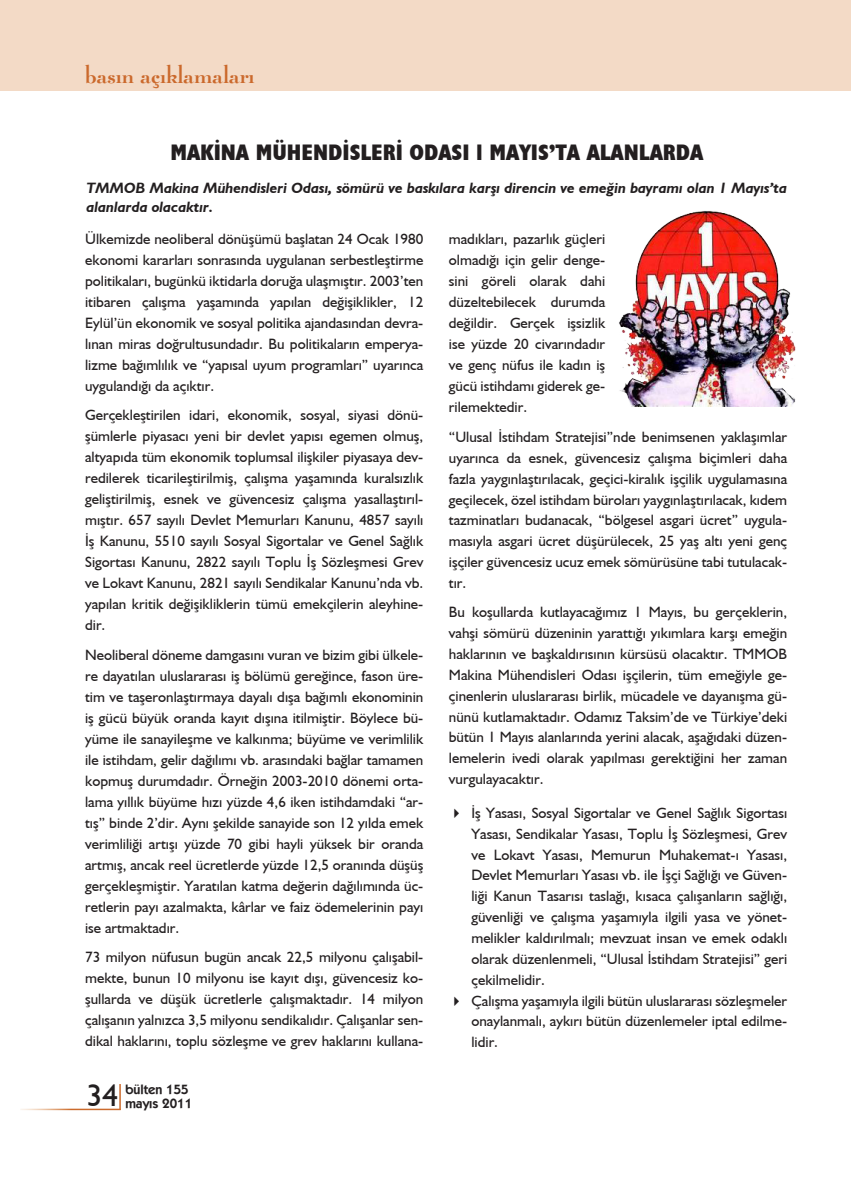
<style>
.page{position:relative;width:851px;height:1191px;background:#fff}
.page>*{position:absolute;margin:0;border:0;box-sizing:border-box;transform-origin:0 0}
.t1{font:31.5px "Humanist 521 BT";color:#231f20}
.t2{font:24px "Lucian BT";letter-spacing:-.01em;color:#cb692c}
.baslik_dar{font:700 condensed 22.5px "Humanist 521 BT Xtra";color:#231f20}
.bultenmetin{font:15px/21px "Humanist 521 BT";color:#231f20;text-align:justify}
.tabli_metin{font:15px/20.9px "Humanist 521 BT";color:#231f20;text-align:justify}
.basindaodaimzaaa{font:italic 700 15px/19.5px "Humanist 521 BT";color:#231f20}
.t3{font:600 13.5px "Kabel IT Cby BT";color:#231f20}
</style>
<div class="page">
<div style="left:0;top:0;width:850px;height:91px;background:#f3dac6"></div>
<hr style="left:119px;top:1084px;width:2px;height:25px;background:#cb692c">
<hr style="left:20px;top:1108px;width:101px;height:2px;background:#fff">
<img style="left:619px;top:211px;width:177px;height:196px">
<p class="t2" style="left:85px;top:59px;width:171px">basın açıklamaları</p>
<p class="baslik_dar" style="left:170px;top:139px;width:534px">MAKİNA MÜHENDİSLERİ ODASI 1 MAYIS’TA ALANLARDA</p>
<p class="basindaodaimzaaa" style="left:86px;top:177px;width:702px">TMMOB Makina Mühendisleri Odası, sömürü ve baskılara karşı direncin ve emeğin bayramı olan 1 Mayıs’ta alanlarda olacaktır.</p>
<p class="bultenmetin" style="left:85px;top:228px;width:340px">Ülkemizde neoliberal dönüşümü başlatan 24 Ocak 1980 ekonomi kararları sonrasında uygulanan serbestleştirme politikaları, bugünkü iktidarla doruğa ulaşmıştır. 2003’ten itibaren çalışma yaşamında yapılan değişiklikler, 12<br>Eylül’ün ekonomik ve sosyal politika ajandasından devra&shy;lınan miras doğrultusundadır. Bu politikaların emperya&shy;lizme bağımlılık ve “yapısal uyum programları” uyarınca uygulandığı da açıktır.</p>
<p class="bultenmetin" style="left:85px;top:404px;width:340px">Gerçekleştirilen idari, ekonomik, sosyal, siyasi dönü&shy;şümlerle piyasacı yeni bir devlet yapısı egemen olmuş, altyapıda tüm ekonomik toplumsal ilişkiler piyasaya dev&shy;redilerek ticarileştirilmiş, çalışma yaşamında kuralsızlık geliştirilmiş, esnek ve güvencesiz çalışma yasallaştırıl&shy;mıştır. 657 sayılı Devlet Memurları Kanunu, 4857 sayılı İş Kanunu, 5510 sayılı Sosyal Sigortalar ve Genel Sağlık Sigortası Kanunu, 2822 sayılı Toplu İş Sözleşmesi Grev ve Lokavt Kanunu, 2821 sayılı Sendikalar Kanunu’nda vb. yapılan kritik değişikliklerin tümü emekçilerin aleyhine&shy;dir.</p>
<p class="bultenmetin" style="left:85px;top:644px;width:340px">Neoliberal döneme damgasını vuran ve bizim gibi ülkele&shy;re dayatılan uluslararası iş bölümü gereğince, fason üre&shy;tim ve taşeronlaştırmaya dayalı dışa bağımlı ekonominin iş gücü büyük oranda kayıt dışına itilmiştir. Böylece bü&shy;yüme ile sanayileşme ve kalkınma; büyüme ve verimlilik ile istihdam, gelir dağılımı vb. arasındaki bağlar tamamen kopmuş durumdadır. Örneğin 2003-2010 dönemi orta&shy;lama yıllık büyüme hızı yüzde 4,6 iken istihdamdaki “ar&shy;tış” binde 2’dir. Aynı şekilde sanayide son 12 yılda emek verimliliği artışı yüzde 70 gibi hayli yüksek bir oranda artmış, ancak reel ücretlerde yüzde 12,5 oranında düşüş gerçekleşmiştir. Yaratılan katma değerin dağılımında üc&shy;retlerin payı azalmakta, kârlar ve faiz ödemelerinin payı ise artmaktadır.</p>
<p class="bultenmetin" style="left:85px;top:946px;width:340px">73 milyon nüfusun bugün ancak 22,5 milyonu çalışabil&shy;mekte, bunun 10 milyonu ise kayıt dışı, güvencesiz ko&shy;şullarda ve düşük ücretlerle çalışmaktadır. 14 milyon çalışanın yalnızca 3,5 milyonu sendikalıdır. Çalışanlar sen&shy;dikal haklarını, toplu sözleşme ve grev haklarını kullana-</p>
<p class="t1" style="left:86px;top:1076px;width:33px">34</p>
<p class="t3" style="left:125px;top:1081px;width:65px">bülten 155</p>
<p class="t3" style="left:125px;top:1094px;width:68px">mayıs 2011</p>
<p class="bultenmetin" style="left:449px;top:228px;width:158px">madıkları, pazarlık güçleri olmadığı için gelir denge&shy;sini göreli olarak dahi düzeltebilecek durumda değildir. Gerçek işsizlik ise yüzde 20 civarındadır ve genç nüfus ile kadın iş gücü istihdamı giderek ge&shy;rilemektedir.</p>
<p class="bultenmetin" style="left:449px;top:426px;width:340px">“Ulusal İstihdam Stratejisi”nde benimsenen yaklaşımlar uyarınca da esnek, güvencesiz çalışma biçimleri daha fazla yaygınlaştırılacak, geçici-kiralık işçilik uygulamasına geçilecek, özel istihdam büroları yaygınlaştırılacak, kıdem tazminatları budanacak, “bölgesel asgari ücret” uygula&shy;masıyla asgari ücret düşürülecek, 25 yaş altı yeni genç işçiler güvencesiz ucuz emek sömürüsüne tabi tutulacak&shy;tır.</p>
<p class="bultenmetin" style="left:449px;top:601px;width:340px">Bu koşullarda kutlayacağımız 1 Mayıs, bu gerçeklerin, vahşi sömürü düzeninin yarattığı yıkımlara karşı emeğin haklarının ve başkaldırısının kürsüsü olacaktır. TMMOB Makina Mühendisleri Odası işçilerin, tüm emeğiyle ge&shy;çinenlerin uluslararası birlik, mücadele ve dayanışma gü&shy;nünü kutlamaktadır. Odamız Taksim’de ve Türkiye’deki bütün 1 Mayıs alanlarında yerini alacak, aşağıdaki düzen&shy;lemelerin ivedi olarak yapılması gerektiğini her zaman vurgulayacaktır.</p>
<p class="tabli_metin" style="left:471px;top:802px;width:317px;text-indent:-22px">✔ İş Yasası, Sosyal Sigortalar ve Genel Sağlık Sigortası Yasası, Sendikalar Yasası, Toplu İş Sözleşmesi, Grev ve Lokavt Yasası, Memurun Muhakemat-ı Yasası, Devlet Memurları Yasası vb. ile İşçi Sağlığı ve Güven&shy;liği Kanun Tasarısı taslağı, kısaca çalışanların sağlığı, güvenliği ve çalışma yaşamıyla ilgili yasa ve yönet&shy;melikler kaldırılmalı; mevzuat insan ve emek odaklı olarak düzenlenmeli, “Ulusal İstihdam Stratejisi” geri çekilmelidir.</p>
<p class="tabli_metin" style="left:471px;top:989px;width:317px;text-indent:-22px">✔ Çalışma yaşamıyla ilgili bütün uluslararası sözleşmeler onaylanmalı, aykırı bütün düzenlemeler iptal edilme&shy;lidir.</p>
</div>
